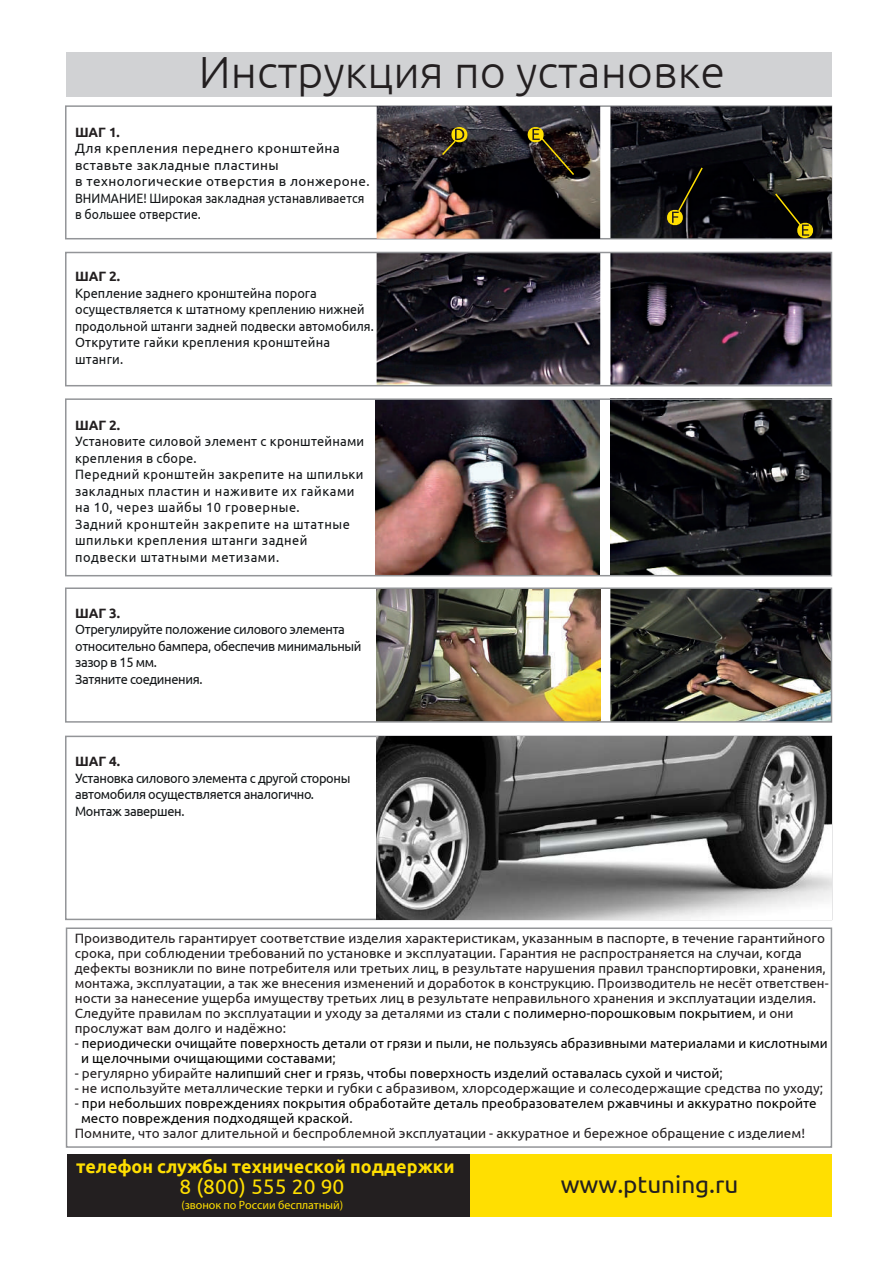
<style>
.page{position:relative;width:893px;height:1263px;background:#fff}
.page>*{position:absolute;margin:0;border:0;box-sizing:border-box;transform-origin:0 0}
.t1{font:300 45px "Ubuntu";color:#231f20}
.t2{font:24.3px "Ubuntu";color:#231f20}
.t3{font:21px "Ubuntu";letter-spacing:.005em;color:#ffdf01}
.t4{font:700 18px "Ubuntu";color:#ffdf01}
.t5{font:13.5px/15px "Ubuntu";color:#231f20}
.t6{font:13.5px/15px "Ubuntu";color:#050504}
.t7{font:13.5px/16.5px "Ubuntu";letter-spacing:.04em;color:#111416;scale:.95 1}
.t8{font:13.5px/16.5px "Ubuntu";letter-spacing:-.03em;color:#111416;scale:.95 1}
.t9{font:13.5px/16.5px "Ubuntu";color:#111416;scale:.95 1}
.t10{font:13.5px/16.5px "Ubuntu";letter-spacing:.03em;color:#111416}
.t11{font:700 13.5px "Ubuntu";letter-spacing:-.01em;color:#231f20}
.t12{font:12px "Myriad Pro";letter-spacing:-.005em;color:#ffdf01}
.s1{color:#050504}
.s2{color:#231f20}
</style>
<div class="page">
<div style="left:65px;top:105px;width:767px;height:134px;border:2px solid #939598"></div>
<div style="left:65px;top:736px;width:767px;height:184px;border:2px solid #939598"></div>
<img style="left:376px;top:401px;width:223px;height:172px">
<img style="left:610px;top:590px;width:219px;height:130px">
<img style="left:610px;top:255px;width:219px;height:128px">
<img style="left:610px;top:106px;width:222px;height:132px">
<svg style="left:774px;top:192px;width:39px;height:48px;background:#26230c"></svg>
<svg style="left:667px;top:166px;width:37px;height:62px;background:#211e0b"></svg>
<img style="left:377px;top:106px;width:223px;height:133px">
<svg style="left:440px;top:124px;width:28px;height:33px"></svg>
<svg style="left:528px;top:124px;width:48px;height:53px;background:#352a17"></svg>
<img style="left:377px;top:255px;width:223px;height:128px">
<img style="left:610px;top:401px;width:219px;height:172px">
<img style="left:377px;top:590px;width:223px;height:130px">
<div style="left:66px;top:927px;width:766px;height:221px;background:#fff;border:2px solid #939598"></div>
<div style="left:67px;top:1154px;width:764px;height:63px;background:#231f20"></div>
<div style="left:470px;top:1154px;width:361px;height:63px;background:#ffdf01"></div>
<div style="left:66px;top:53px;width:766px;height:44px;background:#d1d2d4"></div>
<div style="left:65px;top:587px;width:767px;height:136px;border:2px solid #939598"></div>
<div style="left:65px;top:398px;width:767px;height:178px;border:2px solid #939598"></div>
<div style="left:65px;top:252px;width:767px;height:134px;border:2px solid #939598"></div>
<img style="left:377px;top:736px;width:454px;height:183px">
<h1 class="t1" style="left:199px;top:45px;width:528px">Инструкция по установке</h1>
<p class="t11" style="left:75px;top:124px;width:46px">ШАГ 1.</p>
<p class="t10" style="left:75px;top:140px;width:296px">Для крепления переднего кронштейна вставьте закладные пластины<br>в технологические отверстия в лонжероне.<br>ВНИМАНИЕ! Широкая закладная устанавливается в большее отверстие.</p>
<p class="t11" style="left:75px;top:268px;width:46px">ШАГ 2.</p>
<p class="t9" style="left:75px;top:284px;width:316px">Крепление заднего кронштейна порога осуществляется к штатному креплению нижней продольной штанги задней подвески автомобиля.<br>Открутите гайки крепления кронштейна штанги.</p>
<p class="t11" style="left:75px;top:417px;width:46px">ШАГ 2.</p>
<p class="t7" style="left:75px;top:433px;width:306px">Установите силовой элемент с кронштейнами крепления в сборе.<br>Передний кронштейн закрепите на шпильки закладных пластин и наживите их гайками на 10, через шайбы 10 гроверные.<br>Задний кронштейн закрепите на штатные шпильки крепления штанги задней подвески штатными метизами.</p>
<p class="t11" style="left:75px;top:604px;width:46px">ШАГ 3.</p>
<p class="t8" style="left:75px;top:620px;width:303px">Отрегулируйте положение силового элемента относительно бампера, обеспечив минимальный зазор в 15 мм.<br>Затяните соединения.</p>
<p class="t11" style="left:75px;top:753px;width:46px">ШАГ 4.</p>
<p class="t8" style="left:75px;top:769px;width:291px">Установка силового элемента с другой стороны автомобиля осуществляется аналогично.<br>Монтаж завершен.</p>
<p class="t5" style="left:75px;top:930px;width:755px">Производитель гарантирует соответствие изделия характеристикам, указанным в паспорте, в течение гарантийного срока, при соблюдении требований по установке и эксплуатации. Гарантия не распространяется на случаи, когда дефекты возникли по вине потребителя или третьих лиц, в результате нарушения правил транспортировки, хранения, монтажа, эксплуатации, а так же внесения изменений и доработок в конструкцию. Производитель не несёт ответствен&shy;ности за нанесение ущерба имуществу третьих лиц в результате неправильного хранения и эксплуатации изделия.<br>Следуйте правилам по эксплуатации и уходу за деталями из <span class="s1">стали с полимерно-порошковым покрытием</span>, и они прослужат вам долго и надёжно:</p>
<p class="t6" style="left:81px;top:1035px;width:748px;text-indent:-6px"><span class="s2">-</span> периодически очищайте поверхность детали от грязи и пыли, не пользуясь абразивными материалами и кислотными и щелочными очищающими составами<span class="s2">;</span></p>
<p class="t6" style="left:75px;top:1065px;width:649px"><span class="s2">- регулярно убирайте</span> налипший снег и грязь, чтобы поверхность изделий оставалась сухой и чистой<span class="s2">;</span></p>
<p class="t5" style="left:75px;top:1080px;width:750px">- не используйте металлические терки и губки с абразивом, хлорсодержащие и солесодержащие средства по уходу;</p>
<p class="t6" style="left:75px;top:1095px;width:743px"><span class="s2">-</span> при небольших повреждениях покрытия обработайте деталь преобразователем ржавчины и аккуратно покройте</p>
<p class="t6" style="left:81px;top:1110px;width:273px">место повреждения подходящей краской<span class="s2">.</span></p>
<p class="t5" style="left:75px;top:1125px;width:732px">Помните, что залог длительной и беспроблемной эксплуатации - аккуратное и бережное обращение с изделием!</p>
<h3 class="t4" style="left:76px;top:1156px;width:380px">телефон службы технической поддержки</h3>
<h3 class="t3" style="left:179px;top:1174px;width:166px">8 (800) 555 20 90</h3>
<p class="t12" style="left:181px;top:1197px;width:163px">(звонок по России бесплатный)</p>
<h2 class="t2" style="left:561px;top:1169px;width:179px">www.ptuning.ru</h2>
</div>
